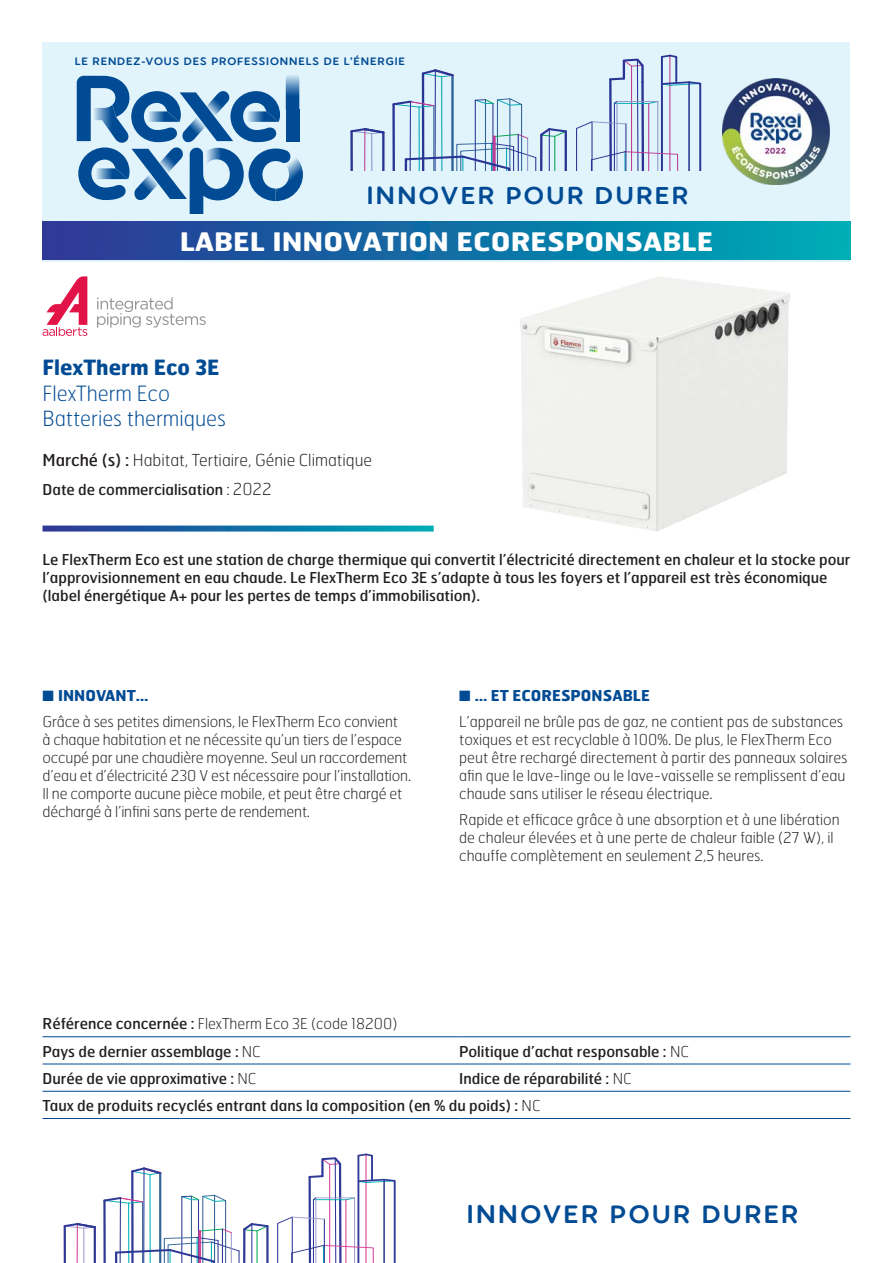
<style>
.page{position:relative;width:893px;height:1263px;background:#fff}
.page>*{position:absolute;margin:0;border:0;box-sizing:border-box;transform-origin:0 0}
.t1{font:700 25.5px "Hermes";color:#fff;scale:1.1 1}
.t2{font:600 25.2px "Rexel Type Beta";letter-spacing:.1em;color:#014b94}
.t3{font:600 24.45px "Rexel Type Beta";letter-spacing:.1em;color:#014b94}
.t4{font:100 21px "Hermes";color:#014b94}
.t5{font:700 21px "Hermes";color:#014b94}
.t6{font:100 16.5px "Hermes";color:#231f20}
.t7{font:100 15px/18px "Hermes";color:#231f20}
.t8{font:15px/18px "Hermes";color:#231f20}
.t9{font:700 15px "Hermes";color:#014b94}
.t10{font:600 10.8px "Rexel Type Beta";letter-spacing:.085em;color:#014b94}
.s1{font-weight:400}
.s2{font-weight:100}
.s3{font-weight:100;font-size:16.5px}
</style>
<div class="page">
<svg style="left:63px;top:1153px;width:333px;height:110px"></svg>
<hr style="left:257px;top:1231px;width:1px;height:32px;background:#00aa4f">
<div style="left:43px;top:42px;width:807px;height:219px;background:#e1f4fc"></div>
<div style="left:43px;top:221px;width:807px;height:38px;background:linear-gradient(to right,#2b3595,#00abb7)"></div>
<svg style="left:77px;top:75px;width:226px;height:139px"></svg>
<svg style="left:350px;top:54px;width:352px;height:116px"></svg>
<hr style="left:554px;top:136px;width:1px;height:34px;background:#00aa4f">
<img style="left:723px;top:79px;width:106px;height:106px">
<img style="left:520px;top:277px;width:270px;height:255px">
<svg style="left:43px;top:276px;width:44px;height:60px"></svg>
<svg style="left:97px;top:297px;width:109px;height:31px"></svg>
<hr style="left:43px;top:1036px;width:416px;height:1px;background:#014b94">
<hr style="left:459px;top:1036px;width:391px;height:1px;background:#014b94">
<hr style="left:43px;top:1064px;width:416px;height:1px;background:#014b94">
<hr style="left:459px;top:1064px;width:391px;height:1px;background:#014b94">
<hr style="left:43px;top:1091px;width:416px;height:1px;background:#014b94">
<hr style="left:459px;top:1091px;width:391px;height:1px;background:#014b94">
<hr style="left:43px;top:1118px;width:416px;height:1px;background:#014b94">
<hr style="left:459px;top:1118px;width:391px;height:1px;background:#014b94">
<svg style="left:43px;top:525px;width:391px;height:6px;background:#277dad"></svg>
<p class="t10" style="left:75px;top:55px;width:332px">LE RENDEZ-VOUS DES PROFESSIONNELS DE L’ÉNERGIE</p>
<h3 class="t3" style="left:367px;top:182px;width:323px">INNOVER POUR DURER</h3>
<h1 class="t1" style="left:180px;top:225px;width:487px">LABEL INNOVATION ECORESPONSABLE</h1>
<p class="t5" style="left:43px;top:354px;width:179px">FlexTherm Eco 3E</p>
<p class="t4" style="left:43px;top:380px;width:129px">FlexTherm Eco</p>
<p class="t4" style="left:43px;top:405px;width:185px">Batteries thermiques</p>
<p class="t6" style="left:43px;top:450px;width:331px"><span class="s1">Marché (s) :</span> Habitat, Tertiaire, Génie Climatique</p>
<p class="t8" style="left:43px;top:480px;width:231px">Date de commercialisation <span class="s2">:</span> <span class="s3">2022</span></p>
<p class="t8" style="left:43px;top:550px;width:809px">Le FlexTherm Eco est une station de charge thermique qui convertit l’électricité directement en chaleur et la stocke pour l’approvisionnement en eau chaude. Le FlexTherm Eco 3E s’adapte à tous les foyers et l’appareil est très économique (label énergétique A+ pour les pertes de temps d’immobilisation).</p>
<p class="t9" style="left:43px;top:686px;width:107px">■ INNOVANT…</p>
<p class="t9" style="left:459px;top:686px;width:192px">■ … ET ECORESPONSABLE</p>
<p class="t7" style="left:43px;top:712px;width:370px">Grâce à ses petites dimensions, le FlexTherm Eco convient<br>à chaque habitation et ne nécessite qu’un tiers de l’espace occupé par une chaudière moyenne. Seul un raccordement d’eau et d’électricité 230 V est nécessaire pour l’installation.<br>Il ne comporte aucune pièce mobile, et peut être chargé et déchargé à l’infini sans perte de rendement.</p>
<p class="t7" style="left:459px;top:712px;width:390px">L’appareil ne brûle pas de gaz, ne contient pas de substances toxiques et est recyclable à 100%. De plus, le FlexTherm Eco peut être rechargé directement à partir des panneaux solaires afin que le lave-linge ou le lave-vaisselle se remplissent d’eau chaude sans utiliser le réseau électrique.</p>
<p class="t7" style="left:459px;top:810px;width:382px">Rapide et efficace grâce à une absorption et à une libération de chaleur élevées et à une perte de chaleur faible (27 W), il chauffe complètement en seulement 2,5 heures.</p>
<p class="t7" style="left:43px;top:1014px;width:356px"><span class="s1">Référence concernée :</span> FlexTherm Eco 3E (code 18200)</p>
<p class="t8" style="left:43px;top:1042px;width:220px">Pays de dernier assemblage : <span class="s2">NC</span></p>
<p class="t8" style="left:459px;top:1042px;width:231px">Politique d’achat responsable : <span class="s2">NC</span></p>
<p class="t8" style="left:43px;top:1069px;width:215px">Durée de vie approximative : <span class="s2">NC</span></p>
<p class="t8" style="left:459px;top:1069px;width:174px">Indice de réparabilité : <span class="s2">NC</span></p>
<p class="t8" style="left:43px;top:1096px;width:500px">Taux de produits recyclés entrant dans la composition (en % du poids) : <span class="s2">NC</span></p>
<h2 class="t2" style="left:467px;top:1199px;width:333px">INNOVER POUR DURER</h2>
</div>
